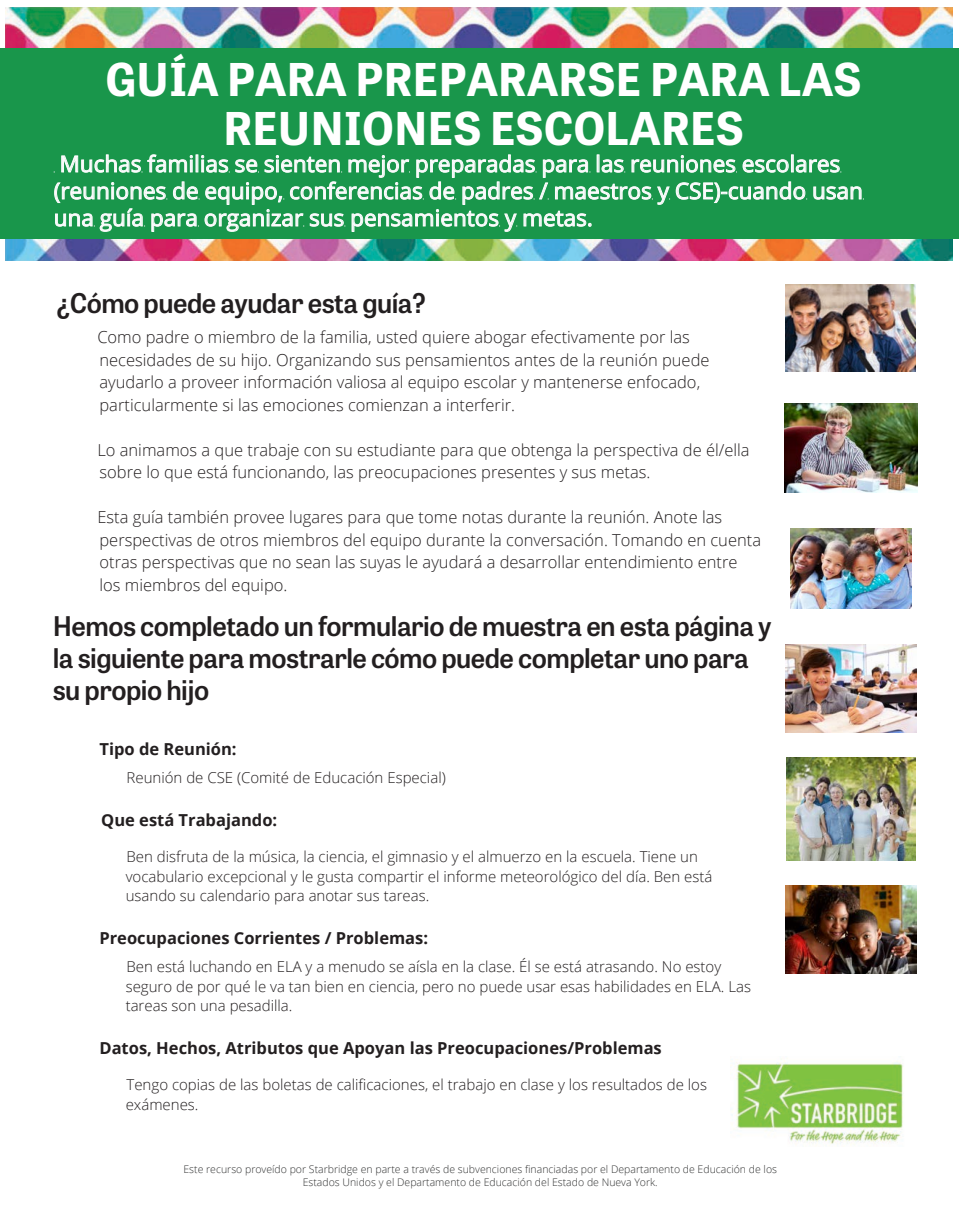
<style>
.page{position:relative;width:959px;height:1229px;background:#fff}
.page>*{position:absolute;margin:0;border:0;box-sizing:border-box;transform-origin:0 0}
.t1{font:700 45px/49.5px "Tablet Gothic";color:#fff;text-align:center}
.t2{font:600 27px/32.4px "Tablet Gothic";letter-spacing:-.02em;color:#231f20}
.t3{font:22.5px/27px "Open Sans";color:#fdfefe}
.t4{font:300 16.5px/22.5px "Open Sans";color:#231f20}
.t5{font:700 16.5px "Open Sans";color:#231f20}
.t6{font:300 15px/19.5px "Open Sans";color:#231f20}
.t7{font:300 10.5px/12.6px "Open Sans";color:#313232;text-align:center}
</style>
<div class="page">
<img style="left:5px;top:8px;width:947px;height:252px">
<div style="left:0;top:48px;width:958px;height:190px;background:#19964b"></div>
<svg style="left:54px;top:154px;width:808px;height:78px"></svg>
<img style="left:785px;top:284px;width:130px;height:87px">
<img style="left:784px;top:403px;width:133px;height:89px">
<img style="left:790px;top:528px;width:121px;height:80px">
<img style="left:785px;top:645px;width:131px;height:87px">
<img style="left:786px;top:757px;width:129px;height:103px">
<img style="left:785px;top:885px;width:131px;height:88px">
<img style="left:730px;top:1062px;width:173px;height:83px">
<h1 class="t1" style="left:105px;top:53px;width:757px">GUÍA PARA PREPARARSE PARA LAS<br>REUNIONES ESCOLARES</h1>
<h3 class="t3" style="left:54px;top:150px;width:810px">Muchas familias se sienten mejor preparadas para las reuniones escolares (reuniones de equipo, conferencias de padres / maestros y CSE)-cuando usan una guía para organizar sus pensamientos y metas.</h3>
<h2 class="t2" style="left:56px;top:286px;width:371px">¿Cómo puede ayudar esta guía?</h2>
<p class="t4" style="left:97px;top:326px;width:613px">Como padre o miembro de la familia, usted quiere abogar efectivamente por las necesidades de su hijo. Organizando sus pensamientos antes de la reunión puede ayudarlo a proveer información valiosa al equipo escolar y mantenerse enfocado, particularmente si las emociones comienzan a interferir.</p>
<p class="t4" style="left:97px;top:438px;width:654px">Lo animamos a que trabaje con su estudiante para que obtenga la perspectiva de él/ella sobre lo que está funcionando, las preocupaciones presentes y sus metas.</p>
<p class="t4" style="left:97px;top:506px;width:665px">Esta guía también provee lugares para que tome notas durante la reunión. Anote las perspectivas de otros miembros del equipo durante la conversación. Tomando en cuenta otras perspectivas que no sean las suyas le ayudará a desarrollar entendimiento entre<br>los miembros del equipo.</p>
<h2 class="t2" style="left:53px;top:608px;width:720px">Hemos completado un formulario de muestra en esta página y la siguiente para mostrarle cómo puede completar uno para su propio hĳo</h2>
<p class="t5" style="left:99px;top:737px;width:139px">Tipo de Reunión:</p>
<p class="t6" style="left:126px;top:767px;width:321px">Reunión de CSE (Comité de Educación Especial)</p>
<p class="t5" style="left:101px;top:808px;width:178px">Que está Trabajando:</p>
<p class="t6" style="left:126px;top:846px;width:588px">Ben disfruta de la música, la ciencia, el gimnasio y el almuerzo en la escuela. Tiene un vocabulario excepcional y le gusta compartir el informe meteorológico del día. Ben está usando su calendario para anotar sus tareas.</p>
<p class="t5" style="left:99px;top:926px;width:330px">Preocupaciones Corrientes / Problemas:</p>
<p class="t6" style="left:126px;top:956px;width:627px">Ben está luchando en ELA y a menudo se aísla en la clase. Él se está atrasando. No estoy seguro de por qué le va tan bien en ciencia, pero no puede usar esas habilidades en ELA. Las tareas son una pesadilla.</p>
<p class="t5" style="left:99px;top:1036px;width:564px">Datos, Hechos, Atributos que Apoyan las Preocupaciones/Problemas</p>
<p class="t6" style="left:126px;top:1074px;width:583px">Tengo copias de las boletas de calificaciones, el trabajo en clase y los resultados de los exámenes.</p>
<p class="t7" style="left:183px;top:1163px;width:595px">Este recurso proveído por Starbridge en parte a través de subvenciones financiadas por el Departamento de Educación de los<br>Estados Unidos y el Departamento de Educación del Estado de Nueva York.</p>
</div>
